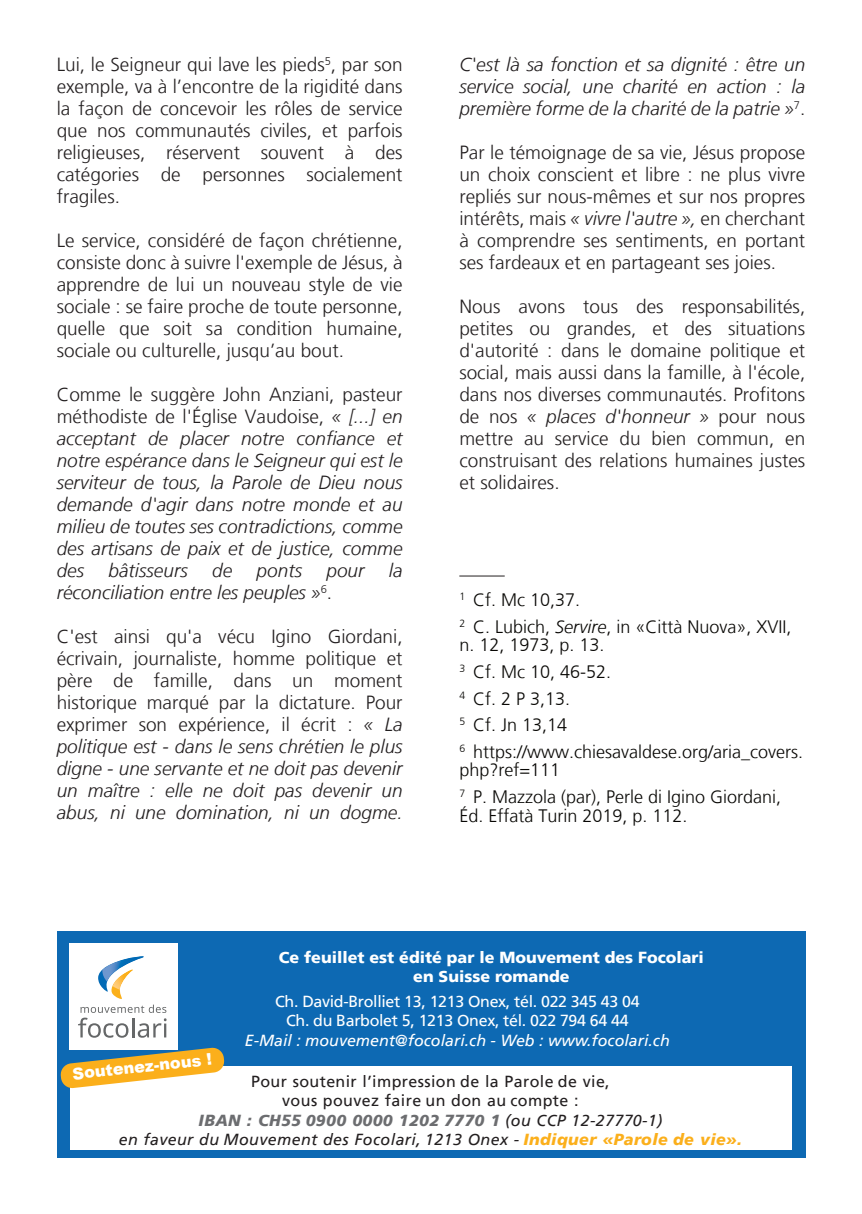
<style>
.page{position:relative;width:862px;height:1214px;background:#fff}
.page>*{position:absolute;margin:0;border:0;box-sizing:border-box;transform-origin:0 0}
.t1{font:300 19px/22px "Frutiger LT";color:#231f20;text-align:justify}
.t2{font:italic 300 19px/22px "Frutiger LT";color:#231f20;text-align:justify}
.t3{font:300 18px/26.6px "Frutiger LT";color:#080704}
.t4{font:900 16.2px "Arial";color:#fff}
.t5{font:16px/19.2px "Frutiger LT";letter-spacing:.025em;color:#231f20;text-align:center}
.t6{font:16px/19.2px "Frutiger LT";letter-spacing:-.02em;color:#fff;text-align:center}
.t7{font:900 16px/19.2px "Frutiger LT";color:#fff;text-align:center}
.t8{font:italic 16px "Frutiger LT";color:#fff}
.s1{font-style:normal}
.s2{font-style:italic}
.s3{font-weight:900;font-style:italic;color:#6c6d70}
.s4{font-weight:900;font-style:italic;color:#fbaf1b}
</style>
<div class="page">
<div style="left:57px;top:930px;width:748px;height:227px;background:#0d69b3"></div>
<div style="left:70px;top:1065px;width:721px;height:84px;background:#fff"></div>
<div style="left:69px;top:943px;width:108px;height:107px;background:#fff"></div>
<svg style="left:78px;top:970px;width:88px;height:67px"></svg>
<img style="left:112px;top:981px;width:21px;height:8px">
<img style="left:102px;top:956px;width:42px;height:25px">
<svg style="left:60px;top:1047px;width:165px;height:41px"></svg>
<hr style="left:459px;top:575px;width:46px;height:1px;background:#231f20">
<p class="t1" style="left:57px;top:55px;width:347px">Lui, le Seigneur qui lave les pieds<sup>5</sup>, par son exemple, va à l’encontre de la rigidité dans la façon de concevoir les rôles de service que nos communautés civiles, et parfois religieuses, réservent souvent à des catégories de personnes socialement fragiles.</p>
<p class="t1" style="left:57px;top:231px;width:347px">Le service, considéré de façon chrétienne, consiste donc à suivre l'exemple de Jésus, à apprendre de lui un nouveau style de vie sociale : se faire proche de toute personne, quelle que soit sa condition humaine, sociale ou culturelle, jusqu’au bout.</p>
<p class="t2" style="left:57px;top:385px;width:347px"><span class="s1">Comme le suggère John Anziani, pasteur méthodiste de l'Église Vaudoise,</span> « [...] en acceptant de placer notre confiance et notre espérance dans le Seigneur qui est le serviteur de tous, la Parole de Dieu nous demande d'agir dans notre monde et au milieu de toutes ses contradictions, comme des artisans de paix et de justice, comme des</p>
<p class="t2" style="left:109px;top:561px;width:81px">bâtisseurs</p>
<p class="t2" style="left:212px;top:561px;width:22px">de</p>
<p class="t2" style="left:257px;top:561px;width:47px">ponts</p>
<p class="t2" style="left:326px;top:561px;width:40px">pour</p>
<p class="t2" style="left:389px;top:561px;width:15px">la</p>
<p class="t2" style="left:57px;top:583px;width:277px">réconciliation entre les peuples »<sup>6</sup><span class="s1">.</span></p>
<p class="t1" style="left:57px;top:627px;width:347px">C'est ainsi qu'a vécu Igino Giordani, écrivain, journaliste, homme politique et père de famille, dans un moment historique marqué par la dictature. Pour exprimer son expérience, il écrit : <span class="s2">« La politique est - dans le sens chrétien le plus digne - une servante et ne doit pas devenir un maître : elle ne doit pas devenir un abus, ni une domination, ni un dogme.</span></p>
<p class="t2" style="left:459px;top:55px;width:347px">C'est là sa fonction et sa dignité : être un service social, une charité en action : la première forme de la charité de la patrie »<sup>7</sup><span class="s1">.</span></p>
<p class="t1" style="left:459px;top:143px;width:347px">Par le témoignage de sa vie, Jésus propose un choix conscient et libre : ne plus vivre repliés sur nous-mêmes et sur nos propres intérêts, mais <span class="s2">« vivre l'autre »,</span> en cherchant à comprendre ses sentiments, en portant ses fardeaux et en partageant ses joies.</p>
<p class="t1" style="left:459px;top:297px;width:347px">Nous avons tous des responsabilités, petites ou grandes, et des situations d'autorité : dans le domaine politique et social, mais aussi dans la famille, à l'école, dans nos diverses communautés. Profitons de nos <span class="s2">« places d'honneur »</span> pour nous mettre au service du bien commun, en construisant des relations humaines justes et solidaires.</p>
<p class="t3" style="left:459px;top:587px;width:334px"><sup>1</sup> Cf. Mc 10,37.<br><sup>2</sup> C. Lubich, <span class="s2">Servire</span>, in «Città Nuova», XVII,</p>
<p class="t3" style="left:459px;top:633px;width:147px">n. 12, 1973, p. 13.</p>
<p class="t3" style="left:459px;top:659px;width:345px"><sup>3</sup> Cf. Mc 10, 46-52.<br><sup>4</sup> Cf. 2 P 3,13.<br><sup>5</sup> Cf. Jn 13,14<br><sup>6</sup> https://www.chiesavaldese.org/aria_covers.</p>
<p class="t3" style="left:459px;top:758px;width:323px">php?ref=111<br><sup>7</sup> P. Mazzola (par), Perle di Igino Giordani,</p>
<p class="t3" style="left:459px;top:803px;width:230px">Éd. Effatà Turin 2019, p. 112.</p>
<p class="t7" style="left:279px;top:948px;width:427px">Ce feuillet est édité par le Mouvement des Focolari en Suisse romande</p>
<p class="t6" style="left:275px;top:993px;width:366px">Ch. David-Brolliet 13, 1213 Onex, tél. 022 345 43 04<br>Ch. du Barbolet 5, 1213 Onex, tél. 022 794 64 44</p>
<p class="t8" style="left:245px;top:1033px;width:426px">E-Mail : mouvement@focolari.ch - Web : www.focolari.ch</p>
<p class="t4" style="left:72px;top:1067px;width:142px;rotate:-6deg">Soutenez-nous !</p>
<p class="t5" style="left:119px;top:1073px;width:625px">Pour soutenir l’impression de la Parole de vie,<br>vous pouvez faire un don au compte :<br><span class="s3">IBAN : CH55 0900 0000 1202 7770 1</span> <span class="s2">(ou CCP 12-27770-1)<br>en faveur du Mouvement des Focolari, 1213 Onex -</span> <span class="s4">Indiquer «Parole de vie».</span></p>
</div>
